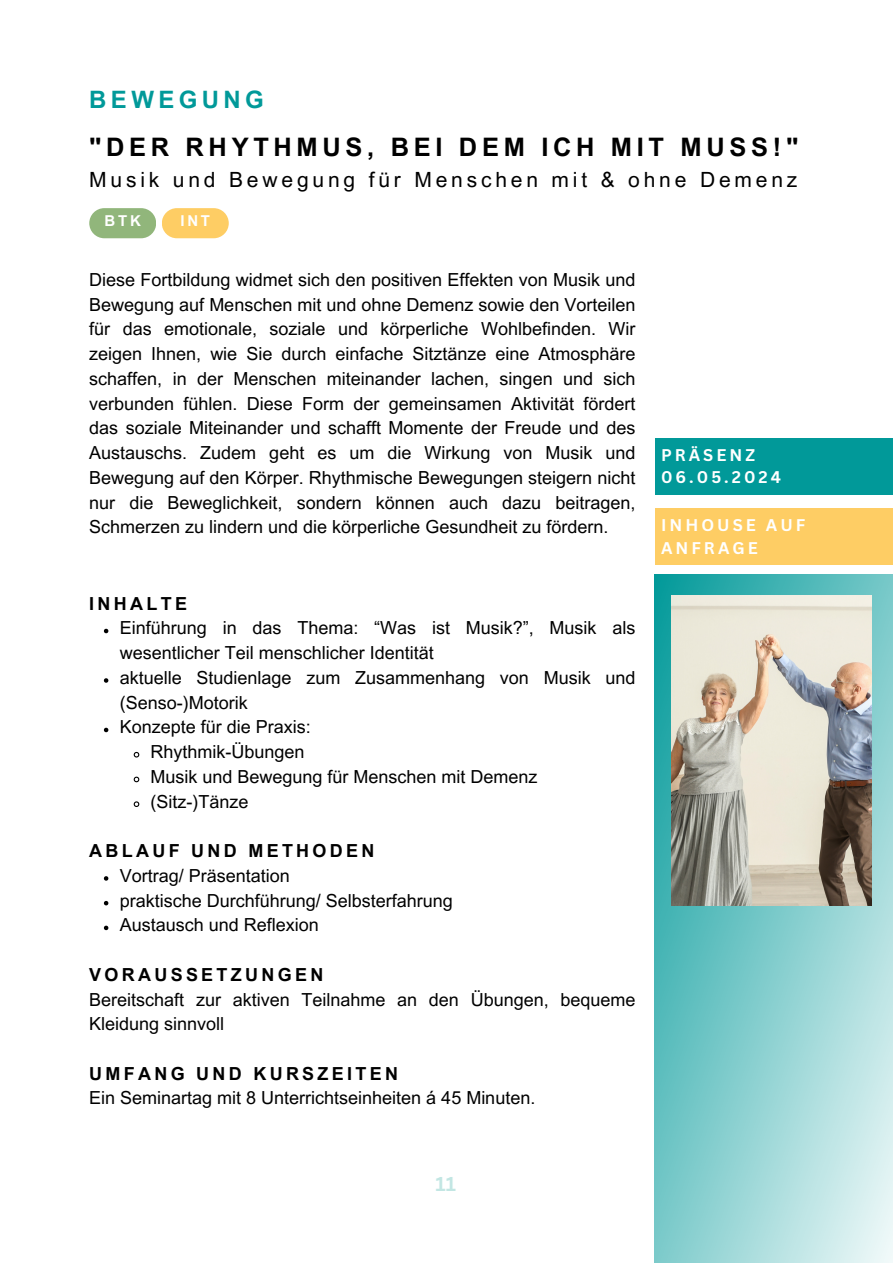
<style>
.page{position:relative;width:893px;height:1264px;background:#fff}
.page>*{position:absolute;margin:0;border:0;box-sizing:border-box;transform-origin:0 0}
.t1{font:700 25.5px "Arial MT Pro";letter-spacing:.185em;color:#000}
.t2{font:700 24px "Arial MT Pro";letter-spacing:.185em;color:#019999}
.t3{font:21px "Arial MT Pro";letter-spacing:.185em;color:#000}
.t4{font:700 19.5px "Canva Sans";color:#c2e6e3}
.t5{font:18px/24.8px "Arial MT Pro";color:#000}
.t6{font:700 18px "Arial MT Pro";letter-spacing:.185em;color:#000}
.t7{font:700 16.5px "Canva Sans";letter-spacing:.185em;color:#fff}
.t8{font:700 15px "Arial MT Pro";letter-spacing:.185em;color:#fff}
</style>
<div class="page">
<div style="left:655px;top:438px;width:237px;height:56px;background:#019999"></div>
<div style="left:89px;top:208px;width:67px;height:30px;background:#91b67b;border-radius:15px"></div>
<svg style="left:655px;top:574px;width:237px;height:688px;background:#8dd0d0"></svg>
<img style="left:671px;top:595px;width:200px;height:310px">
<div style="left:655px;top:508px;width:237px;height:57px;background:#fecd64"></div>
<div style="left:162px;top:208px;width:67px;height:30px;background:#fecd64;border-radius:15px"></div>
<svg style="left:104px;top:628px;width:4px;height:5px"></svg>
<svg style="left:104px;top:678px;width:4px;height:4px"></svg>
<svg style="left:104px;top:727px;width:4px;height:5px"></svg>
<svg style="left:133px;top:751px;width:7px;height:7px"></svg>
<svg style="left:133px;top:776px;width:7px;height:7px"></svg>
<svg style="left:133px;top:801px;width:7px;height:6px"></svg>
<svg style="left:104px;top:876px;width:4px;height:4px"></svg>
<svg style="left:104px;top:900px;width:4px;height:5px"></svg>
<svg style="left:104px;top:925px;width:4px;height:5px"></svg>
<p class="t2" style="left:89px;top:91px;width:176px">BEWEGUNG</p>
<p class="t1" style="left:89px;top:137px;width:710px">"DER RHYTHMUS, BEI DEM ICH MIT MUSS!"</p>
<p class="t3" style="left:89px;top:172px;width:709px">Musik und Bewegung für Menschen mit &amp; ohne Demenz</p>
<p class="t8" style="left:105px;top:215px;width:38px">BTK</p>
<p class="t8" style="left:180px;top:215px;width:31px">INT</p>
<p class="t5" style="left:89px;top:269px;width:547px;text-align:justify">Diese Fortbildung widmet sich den positiven Effekten von Musik und Bewegung auf Menschen mit und ohne Demenz sowie den Vorteilen für das emotionale, soziale und körperliche Wohlbefinden. Wir zeigen Ihnen, wie Sie durch einfache Sitztänze eine Atmosphäre schaffen, in der Menschen miteinander lachen, singen und sich verbunden fühlen. Diese Form der gemeinsamen Aktivität fördert das soziale Miteinander und schafft Momente der Freude und des Austauschs. Zudem geht es um die Wirkung von Musik und Bewegung auf den Körper. Rhythmische Bewegungen steigern nicht nur die Beweglichkeit, sondern können auch dazu beitragen, Schmerzen zu lindern und die körperliche Gesundheit zu fördern.</p>
<p class="t6" style="left:89px;top:596px;width:99px">INHALTE</p>
<p class="t5" style="left:120px;top:618px;width:517px">Einführung in das Thema: “Was ist Musik?”, Musik als wesentlicher Teil menschlicher Identität</p>
<p class="t5" style="left:120px;top:667px;width:517px">aktuelle Studienlage zum Zusammenhang von Musik und (Senso-)Motorik</p>
<p class="t5" style="left:120px;top:717px;width:192px">Konzepte für die Praxis:</p>
<p class="t5" style="left:150px;top:741px;width:155px">Rhythmik-Übungen</p>
<p class="t5" style="left:150px;top:766px;width:388px">Musik und Bewegung für Menschen mit Demenz</p>
<p class="t5" style="left:150px;top:791px;width:99px">(Sitz-)Tänze</p>
<p class="t6" style="left:89px;top:844px;width:287px">ABLAUF UND METHODEN</p>
<p class="t5" style="left:120px;top:865px;width:171px">Vortrag/ Präsentation</p>
<p class="t5" style="left:120px;top:890px;width:334px">praktische Durchführung/ Selbsterfahrung</p>
<p class="t5" style="left:120px;top:914px;width:200px">Austausch und Reflexion</p>
<p class="t6" style="left:89px;top:967px;width:235px">VORAUSSETZUNGEN</p>
<p class="t5" style="left:89px;top:989px;width:547px">Bereitschaft zur aktiven Teilnahme an den Übungen, bequeme<br>Kleidung sinnvoll</p>
<p class="t6" style="left:89px;top:1066px;width:310px">UMFANG UND KURSZEITEN</p>
<p class="t5" style="left:89px;top:1087px;width:447px">Ein Seminartag mit 8 Unterrichtseinheiten á 45 Minuten.</p>
<p class="t7" style="left:661px;top:443px;width:96px">PRÄSENZ</p>
<p class="t7" style="left:661px;top:465px;width:121px">06.05.2024</p>
<p class="t7" style="left:661px;top:513px;width:146px">INHOUSE AUF</p>
<p class="t7" style="left:661px;top:536px;width:98px">ANFRAGE</p>
<p class="t4" style="left:435px;top:1170px;width:22px">11</p>
</div>
